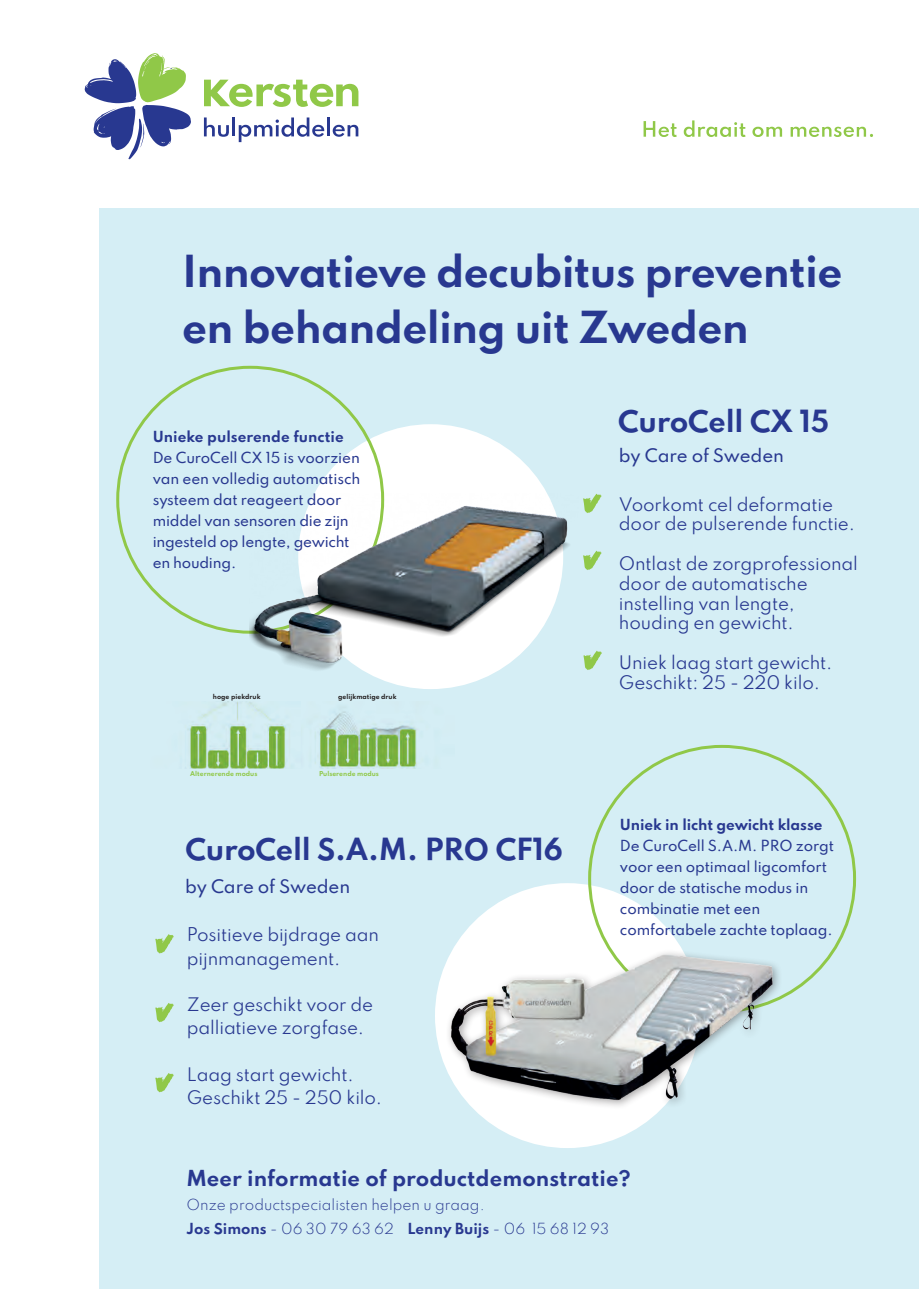
<style>
.page{position:relative;width:919px;height:1289px;background:#fff}
.page>*{position:absolute;margin:0;border:0;box-sizing:border-box;transform-origin:0 0}
.t1{font:700 39px/56.6px "Spartan";letter-spacing:-.02em;color:#283890}
.t2{font:700 27px "Spartan";letter-spacing:-.01em;color:#283890}
.t3{font:700 19.5px "Spartan";color:#283890}
.t4{font:16.5px/19.8px "Spartan";letter-spacing:-.01em;color:#283890}
.t5{font:500 16.5px "Spartan";letter-spacing:-.01em;color:#283890}
.t6{font:500 13.5px/21px "Spartan";letter-spacing:-.01em;color:#283890}
.t7{font:300 13.5px/24px "Spartan";color:#283890}
.t8{font:700 13.5px "Spartan";letter-spacing:-.01em;color:#283890}
.t9{font:700 6px "Spartan";color:#90c848}
.t10{font:700 6px "Spartan";color:#231f20}
.s1{font-weight:700}
</style>
<div class="page">
<div style="left:100px;top:208px;width:818px;height:1080px;background:#d5eef5"></div>
<svg style="left:204px;top:117px;width:25px;height:20px"></svg>
<hr style="left:232px;top:117px;width:3px;height:19px;background:#283890">
<svg style="left:239px;top:117px;width:85px;height:25px"></svg>
<hr style="left:327px;top:117px;width:3px;height:19px;background:#283890">
<svg style="left:332px;top:125px;width:26px;height:12px"></svg>
<svg style="left:204px;top:80px;width:154px;height:27px"></svg>
<svg style="left:85px;top:53px;width:106px;height:106px"></svg>
<svg style="left:643px;top:121px;width:33px;height:16px"></svg>
<svg style="left:683px;top:120px;width:62px;height:17px"></svg>
<svg style="left:752px;top:127px;width:30px;height:10px"></svg>
<svg style="left:790px;top:127px;width:83px;height:10px"></svg>
<svg style="left:583px;top:494px;width:19px;height:19px"></svg>
<svg style="left:583px;top:551px;width:19px;height:19px"></svg>
<svg style="left:583px;top:650px;width:19px;height:20px"></svg>
<div style="left:298px;top:424px;width:265px;height:265px;background:#fff;border-radius:50%"></div>
<div style="left:435px;top:883px;width:264px;height:264px;background:#fff;border-radius:50%"></div>
<svg style="left:155px;top:934px;width:19px;height:19px"></svg>
<svg style="left:155px;top:1003px;width:19px;height:19px"></svg>
<svg style="left:155px;top:1073px;width:19px;height:19px"></svg>
<img style="left:187px;top:702px;width:230px;height:66px">
<img style="left:249px;top:494px;width:321px;height:190px">
<div style="left:445px;top:948px;width:337px;height:161px;background:#231f20;opacity:.41"></div>
<img style="left:450px;top:954px;width:328px;height:153px">
<h1 class="t1" style="left:182px;top:241px;width:661px">Innovatieve decubitus preventie en behandeling uit Zweden</h1>
<p class="t8" style="left:153px;top:425px;width:192px">Unieke pulserende functie</p>
<p class="t6" style="left:153px;top:446px;width:209px">De CuroCell CX 15 is voorzien van een volledig automatisch systeem dat reageert door middel van sensoren die zijn ingesteld op lengte, gewicht en houding.</p>
<p class="t10" style="left:213px;top:691px;width:49px">hoge piekdruk</p>
<p class="t10" style="left:338px;top:691px;width:60px">gelijkmatige druk</p>
<p class="t9" style="left:190px;top:769px;width:69px">Alternerende modus</p>
<p class="t9" style="left:319px;top:769px;width:61px">Pulserende modus</p>
<h2 class="t2" style="left:185px;top:828px;width:378px">CuroCell S.A.M. PRO CF16</h2>
<p class="t5" style="left:185px;top:873px;width:166px">by Care of Sweden</p>
<p class="t4" style="left:187px;top:922px;width:194px;line-height:23.2px">Positieve bijdrage aan pijnmanagement.</p>
<p class="t4" style="left:187px;top:992px;width:188px;line-height:23.2px">Zeer geschikt voor de palliatieve zorgfase.</p>
<p class="t4" style="left:187px;top:1062px;width:197px;line-height:23.2px">Laag start gewicht.<br>Geschikt 25 - 250 kilo.</p>
<h2 class="t2" style="left:618px;top:400px;width:213px">CuroCell CX 15</h2>
<p class="t5" style="left:619px;top:443px;width:166px">by Care of Sweden</p>
<p class="t4" style="left:619px;top:493px;width:238px">Voorkomt cel deformatie door de pulserende functie.</p>
<p class="t4" style="left:619px;top:553px;width:240px">Ontlast de zorgprofessional door de automatische instelling van lengte, houding en gewicht.</p>
<p class="t4" style="left:619px;top:652px;width:215px">Uniek laag start gewicht.<br>Geschikt: 25 - 220 kilo.</p>
<p class="t8" style="left:620px;top:813px;width:204px">Uniek in licht gewicht klasse</p>
<p class="t6" style="left:620px;top:834px;width:215px">De CuroCell S.A.M. PRO zorgt voor een optimaal ligcomfort door de statische modus in combinatie met een comfortabele zachte toplaag.</p>
<p class="t3" style="left:186px;top:1163px;width:445px">Meer informatie of productdemonstratie?</p>
<p class="t7" style="left:186px;top:1192px;width:424px">Onze productspecialisten helpen u graag.<br><span class="s1">Jos Simons</span> - 06 30 79 63 62 <span class="s1">Lenny Buijs</span> - 06 15 68 12 93</p>
</div>
